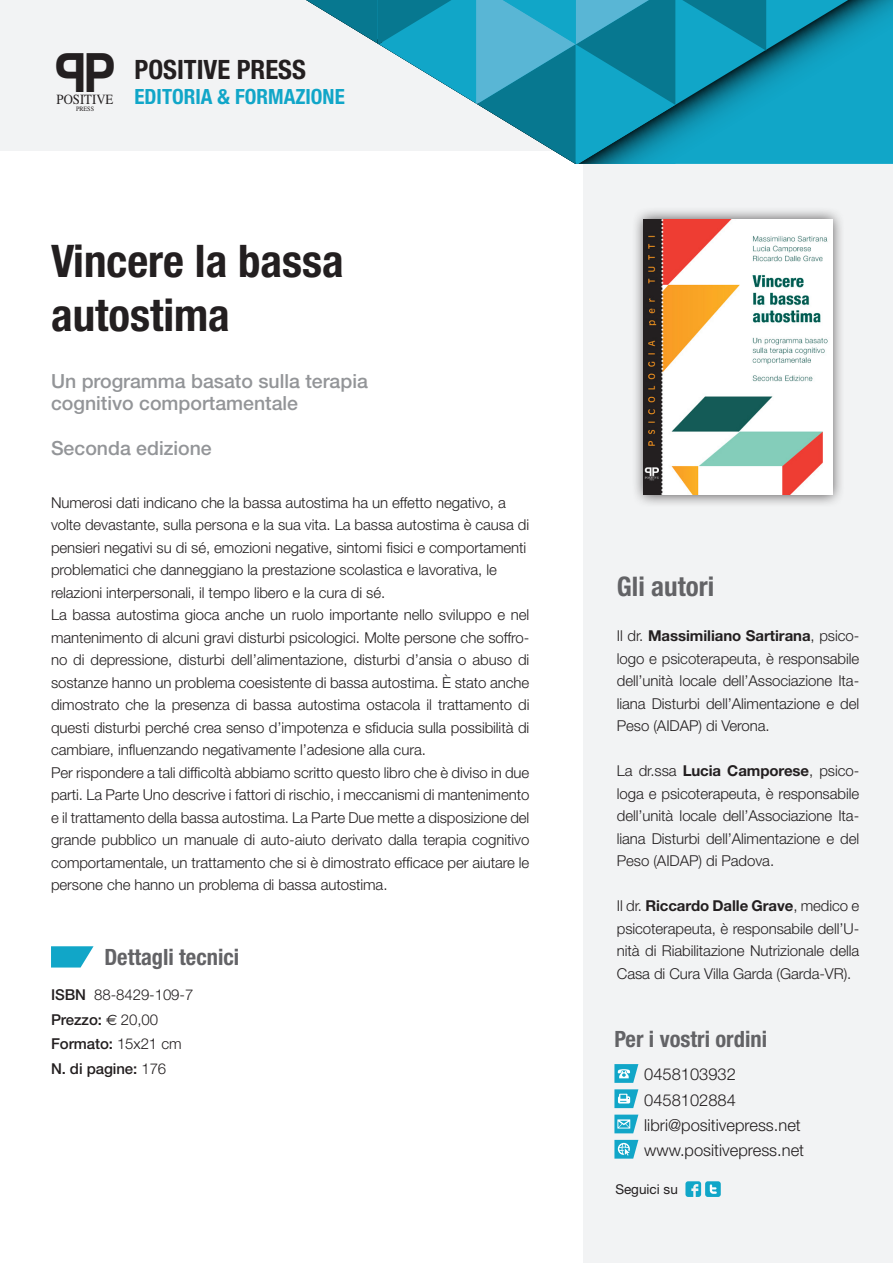
<style>
.page{position:relative;width:893px;height:1263px;background:#fff}
.page>*{position:absolute;margin:0;border:0;box-sizing:border-box;transform-origin:0 0}
.t1{font:700 54px "Helvetica";color:#231f20;scale:.91 1}
.t2{font:700 condensed 45px "Helvetica Neue";color:#231f20}
.t3{font:700 condensed 27px "Helvetica Neue";color:#636366}
.t4{font:700 condensed 26.7px "Helvetica Neue";color:#231f20}
.t5{font:700 condensed 22.5px "Helvetica Neue";color:#636366}
.t6{font:700 condensed 21px "Helvetica Neue";color:#11a6c8}
.t7{font:500 19.5px "Helvetica Neue";color:#939598}
.t8{font:300 16.5px/25.3px "Helvetica Neue";color:#231f20}
.t9{font:300 15px/22.5px "Helvetica Neue";letter-spacing:-.005em;color:#231f20;text-align:justify}
.t10{font:500 15px "Helvetica Neue";letter-spacing:-.005em;color:#231f20}
.t11{font:13.95px "Times";color:#231f20;scale:.91 1}
.t12{font:13.5px "Helvetica Neue";color:#231f20}
.t13{font:6.6px "Times";color:#231f20;scale:.91 1}
.s1{font-weight:500}
.s2{font-family:"Euro Sans";font-weight:400}
.s3{font-weight:300}
.s4{font-weight:700}
</style>
<div class="page">
<div style="left:0;top:0;width:893px;height:150px;background:#f2f3f4"></div>
<div style="left:583px;top:136px;width:310px;height:1127px;background:#f2f3f4"></div>
<svg style="left:675px;top:0;width:218px;height:164px;background:#0f99b9"></svg>
<svg style="left:306px;top:0;width:369px;height:164px"></svg>
<svg style="left:682px;top:0;width:84px;height:51px;background:#0c8fac"></svg>
<svg style="left:614px;top:1114px;width:24px;height:19px"></svg>
<svg style="left:614px;top:1064px;width:24px;height:19px"></svg>
<svg style="left:614px;top:1089px;width:24px;height:19px"></svg>
<svg style="left:614px;top:1140px;width:24px;height:18px"></svg>
<svg style="left:685px;top:1181px;width:16px;height:16px"></svg>
<div style="left:705px;top:1181px;width:16px;height:16px;background:#11a6c8;border-radius:3px"></div>
<svg style="left:710px;top:1184px;width:7px;height:10px"></svg>
<div style="left:631px;top:206px;width:214px;height:301px;background:#231f20;opacity:.75"></div>
<img style="left:644px;top:219px;width:188px;height:276px">
<svg style="left:51px;top:946px;width:43px;height:21px"></svg>
<h1 class="t1" style="left:83px;top:29px;width:38px">P</h1>
<p class="t13" style="left:76px;top:102px;width:21px">PRESS</p>
<p class="t11" style="left:57px;top:86px;width:64px">POSITIVE</p>
<h3 class="t4" style="left:134px;top:53px;width:173px">POSITIVE PRESS</h3>
<h3 class="t6" style="left:134px;top:84px;width:212px">EDITORIA &amp; FORMAZIONE</h3>
<p class="t2" style="left:51px;top:234px;width:294px">Vincere la bassa</p>
<p class="t2" style="left:51px;top:288px;width:180px">autostima</p>
<p class="t7" style="left:51px;top:369px;width:318px">Un programma basato sulla terapia</p>
<p class="t7" style="left:51px;top:392px;width:249px">cognitivo comportamentale</p>
<p class="t7" style="left:51px;top:437px;width:162px">Seconda edizione</p>
<p class="t9" style="left:51px;top:491px;width:480px;text-align:left">Numerosi dati indicano che la bassa autostima ha un effetto negativo, a volte devastante, sulla persona e la sua vita. La bassa autostima è causa di pensieri negativi su di sé, emozioni negative, sintomi fisici e comportamenti problematici che danneggiano la prestazione scolastica e lavorativa, le relazioni interpersonali, il tempo libero e la cura di sé.</p>
<p class="t9" style="left:51px;top:603px;width:480px">La bassa autostima gioca anche un ruolo importante nello sviluppo e nel mantenimento di alcuni gravi disturbi psicologici. Molte persone che soffro&shy;no di depressione, disturbi dell’alimentazione, disturbi d’ansia o abuso di sostanze hanno un problema coesistente di bassa autostima. È stato anche dimostrato che la presenza di bassa autostima ostacola il trattamento di questi disturbi perché crea senso d’impotenza e sfiducia sulla possibilità di cambiare, influenzando negativamente l’adesione alla cura.</p>
<p class="t9" style="left:51px;top:761px;width:480px">Per rispondere a tali difficoltà abbiamo scritto questo libro che è diviso in due parti. La Parte Uno descrive i fattori di rischio, i meccanismi di mantenimento e il trattamento della bassa autostima. La Parte Due mette a disposizione del grande pubblico un manuale di auto-aiuto derivato dalla terapia cognitivo comportamentale, un trattamento che si è dimostrato efficace per aiutare le persone che hanno un problema di bassa autostima.</p>
<p class="t5" style="left:104px;top:944px;width:136px">Dettagli tecnici</p>
<p class="t9" style="left:51px;top:983px;width:144px"><span class="s1">ISBN</span> 88-8429-109-7</p>
<p class="t10" style="left:51px;top:1010px;width:109px">Prezzo: <span class="s2">€</span> <span class="s3">20,00</span></p>
<p class="t10" style="left:51px;top:1035px;width:132px">Formato: <span class="s3">15x21 cm</span></p>
<p class="t10" style="left:51px;top:1059px;width:117px">N. di pagine: <span class="s3">176</span></p>
<p class="t3" style="left:617px;top:570px;width:99px">Gli autori</p>
<p class="t9" style="left:617px;top:624px;width:244px">Il dr. <span class="s4">Massimiliano Sartirana</span>, psico&shy;logo e psicoterapeuta, è responsabile dell’unità locale dell’Associazione Ita&shy;liana Disturbi dell’Alimentazione e del Peso (AIDAP) di Verona.</p>
<p class="t9" style="left:617px;top:759px;width:244px">La dr.ssa <span class="s4">Lucia Camporese</span>, psico&shy;loga e psicoterapeuta, è responsabile dell’unità locale dell’Associazione Ita&shy;liana Disturbi dell’Alimentazione e del Peso (AIDAP) di Padova.</p>
<p class="t9" style="left:617px;top:894px;width:244px">Il dr. <span class="s4">Riccardo Dalle Grave</span>, medico e psicoterapeuta, è responsabile dell’U&shy;nità di Riabilitazione Nutrizionale della Casa di Cura Villa Garda (Garda-VR).</p>
<h3 class="t5" style="left:614px;top:1025px;width:154px">Per i vostri ordini</h3>
<p class="t8" style="left:644px;top:1061px;width:161px">0458103932<br>0458102884 libri@positivepress.net www.positivepress.net</p>
<p class="t12" style="left:615px;top:1181px;width:64px">Seguici su</p>
</div>
